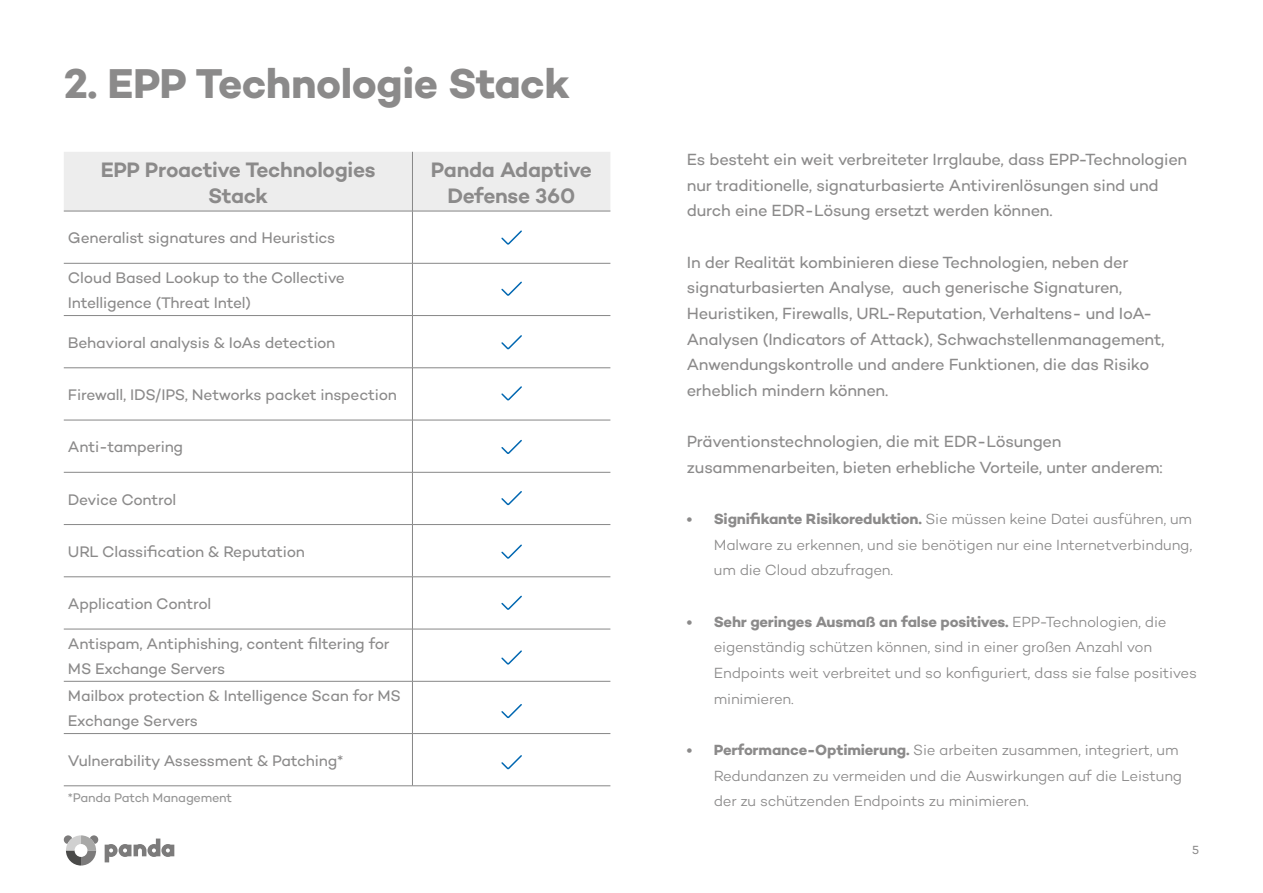
<style>
.page{position:relative;width:1263px;height:893px;background:#fff}
.page>*{position:absolute;margin:0;border:0;box-sizing:border-box;transform-origin:0 0}
.t1{font:700 42.45px "Campton";letter-spacing:-.015em;color:#8b8a8a}
.t2{font:600 21.3px/25.5px "Campton";letter-spacing:-.015em;color:#8b8a8a;text-align:center}
.t3{font:16.5px/25.7px "Campton";letter-spacing:-.015em;color:#8b8a8a}
.t4{font:15.6px/26px "Campton";letter-spacing:-.015em;color:#8b8a8a}
.t5{font:300 15px/25.7px "Campton";letter-spacing:-.01em;color:#8b8a8a}
.t6{font:12.75px "Campton";letter-spacing:-.015em;color:#949494}
.t7{font:12px "Campton";color:#8b8a8a}
.s1{font-weight:700}
</style>
<div class="page">
<svg style="left:64px;top:835px;width:34px;height:30px"></svg>
<svg style="left:105px;top:838px;width:69px;height:24px"></svg>
<div style="left:64px;top:152px;width:546px;height:59px;background:#ededed"></div>
<hr style="left:412px;top:211px;width:1px;height:52px;background:#878787">
<hr style="left:412px;top:263px;width:1px;height:52px;background:#878787">
<hr style="left:412px;top:316px;width:1px;height:52px;background:#878787">
<hr style="left:412px;top:368px;width:1px;height:52px;background:#878787">
<hr style="left:412px;top:420px;width:1px;height:52px;background:#878787">
<hr style="left:412px;top:472px;width:1px;height:52px;background:#878787">
<hr style="left:412px;top:525px;width:1px;height:52px;background:#878787">
<hr style="left:412px;top:577px;width:1px;height:52px;background:#878787">
<hr style="left:412px;top:629px;width:1px;height:52px;background:#878787">
<hr style="left:412px;top:681px;width:1px;height:52px;background:#878787">
<hr style="left:412px;top:734px;width:1px;height:52px;background:#878787">
<hr style="left:64px;top:785px;width:348px;height:1px;background:#878787">
<hr style="left:412px;top:785px;width:198px;height:1px;background:#878787">
<hr style="left:412px;top:152px;width:1px;height:59px;background:#878787">
<hr style="left:64px;top:211px;width:348px;height:1px;background:#878787">
<hr style="left:412px;top:211px;width:198px;height:1px;background:#878787">
<hr style="left:64px;top:263px;width:348px;height:1px;background:#878787">
<hr style="left:412px;top:263px;width:198px;height:1px;background:#878787">
<hr style="left:64px;top:315px;width:348px;height:1px;background:#878787">
<hr style="left:412px;top:315px;width:198px;height:1px;background:#878787">
<hr style="left:64px;top:368px;width:348px;height:1px;background:#878787">
<hr style="left:412px;top:368px;width:198px;height:1px;background:#878787">
<hr style="left:64px;top:420px;width:348px;height:1px;background:#878787">
<hr style="left:412px;top:420px;width:198px;height:1px;background:#878787">
<hr style="left:64px;top:472px;width:348px;height:1px;background:#878787">
<hr style="left:412px;top:472px;width:198px;height:1px;background:#878787">
<hr style="left:64px;top:524px;width:348px;height:1px;background:#878787">
<hr style="left:412px;top:524px;width:198px;height:1px;background:#878787">
<hr style="left:64px;top:576px;width:348px;height:1px;background:#878787">
<hr style="left:412px;top:576px;width:198px;height:1px;background:#878787">
<hr style="left:64px;top:629px;width:348px;height:1px;background:#878787">
<hr style="left:412px;top:629px;width:198px;height:1px;background:#878787">
<hr style="left:64px;top:681px;width:348px;height:1px;background:#878787">
<hr style="left:412px;top:681px;width:198px;height:1px;background:#878787">
<hr style="left:64px;top:733px;width:348px;height:1px;background:#878787">
<hr style="left:412px;top:733px;width:198px;height:1px;background:#878787">
<svg style="left:501px;top:230px;width:21px;height:15px"></svg>
<svg style="left:501px;top:439px;width:21px;height:15px"></svg>
<svg style="left:501px;top:335px;width:21px;height:15px"></svg>
<svg style="left:501px;top:544px;width:21px;height:15px"></svg>
<svg style="left:501px;top:704px;width:21px;height:15px"></svg>
<svg style="left:501px;top:281px;width:21px;height:15px"></svg>
<svg style="left:501px;top:491px;width:21px;height:15px"></svg>
<svg style="left:501px;top:650px;width:21px;height:15px"></svg>
<svg style="left:501px;top:386px;width:21px;height:15px"></svg>
<svg style="left:501px;top:595px;width:21px;height:15px"></svg>
<svg style="left:501px;top:755px;width:21px;height:15px"></svg>
<h1 class="t1" style="left:64px;top:56px;width:507px">2. EPP Technologie Stack</h1>
<p class="t2" style="left:101px;top:157px;width:276px">EPP Proactive Technologies<br>Stack</p>
<p class="t2" style="left:431px;top:157px;width:162px">Panda Adaptive<br>Defense 360</p>
<p class="t4" style="left:68px;top:225px;width:269px">Generalist signatures and Heuristics</p>
<p class="t4" style="left:68px;top:264px;width:278px;line-height:25.5px">Cloud Based Lookup to the Collective<br>Intelligence (Threat Intel)</p>
<p class="t4" style="left:68px;top:329px;width:269px">Behavioral analysis &amp; IoAs detection</p>
<p class="t4" style="left:68px;top:381px;width:330px">Firewall, IDS/IPS, Networks packet inspection</p>
<p class="t4" style="left:68px;top:434px;width:117px">Anti-tampering</p>
<p class="t4" style="left:68px;top:486px;width:110px">Device Control</p>
<p class="t4" style="left:68px;top:538px;width:239px">URL Classification &amp; Reputation</p>
<p class="t4" style="left:68px;top:590px;width:145px">Application Control</p>
<p class="t4" style="left:68px;top:630px;width:334px">Antispam, Antiphishing, content filtering for MS Exchange Servers<br>Mailbox protection &amp; Intelligence Scan for MS Exchange Servers</p>
<p class="t4" style="left:68px;top:747px;width:277px">Vulnerability Assessment &amp; Patching*</p>
<p class="t6" style="left:68px;top:790px;width:166px">*Panda Patch Management</p>
<p class="t3" style="left:687px;top:146px;width:502px">Es besteht ein weit verbreiteter Irrglaube, dass EPP-Technologien nur traditionelle, signaturbasierte Antivirenlösungen sind und durch eine EDR-Lösung ersetzt werden können.</p>
<p class="t3" style="left:687px;top:249px;width:479px">In der Realität kombinieren diese Technologien, neben der signaturbasierten Analyse, auch generische Signaturen, Heuristiken, Firewalls, URL-Reputation, Verhaltens- und IoA-Analysen (Indicators of Attack), Schwachstellenmanagement, Anwendungskontrolle und andere Funktionen, die das Risiko erheblich mindern können.</p>
<p class="t3" style="left:687px;top:428px;width:477px">Präventionstechnologien, die mit EDR-Lösungen zusammenarbeiten, bieten erhebliche Vorteile, unter anderem:</p>
<p class="t5" style="left:714px;top:506px;width:480px;text-align:justify;text-indent:-27px"><span class="s1">• Signifikante Risikoreduktion.</span> Sie müssen keine Datei ausführen, um Malware zu erkennen, und sie benötigen nur eine Internetverbindung, um die Cloud abzufragen.</p>
<p class="t5" style="left:714px;top:608px;width:485px;text-indent:-27px"><span class="s1">• Sehr geringes Ausmaß an false positives.</span> EPP-Technologien, die eigenständig schützen können, sind in einer großen Anzahl von Endpoints weit verbreitet und so konfiguriert, dass sie false positives minimieren.</p>
<p class="t5" style="left:714px;top:737px;width:470px;text-indent:-27px"><span class="s1">• Performance-Optimierung.</span> Sie arbeiten zusammen, integriert, um<br>Redundanzen zu vermeiden und die Auswirkungen auf die Leistung der zu schützenden Endpoints zu minimieren.</p>
<p class="t7" style="left:1192px;top:842px;width:9px">5</p>
</div>
